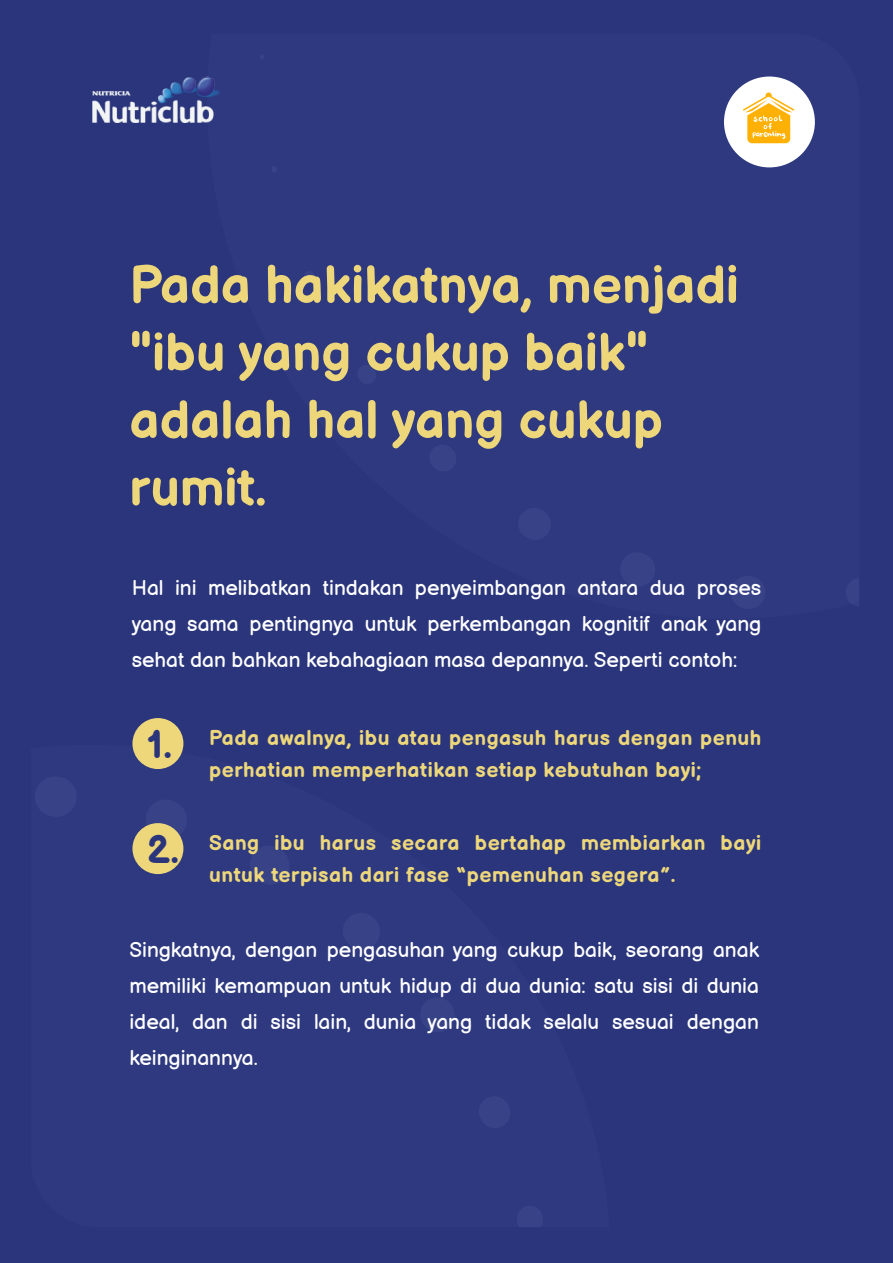
<style>
.page{position:relative;width:893px;height:1263px;background:#2a357c}
.page>*{position:absolute;margin:0;border:0;box-sizing:border-box;transform-origin:0 0}
.t1{font:700 52.5px/67.5px "Balsamiq Sans";color:#edd77a}
.t2{font:700 39.3px "Balsamiq Sans";color:#2a357c}
.t3{font:21px/36px "Balsamiq Sans";color:#fff;text-align:justify}
.t4{font:700 21px/31.5px "Balsamiq Sans";letter-spacing:.025em;color:#edd77a}
</style>
<div class="page">
<svg style="left:517px;top:1206px;width:26px;height:21px"></svg>
<svg style="left:479px;top:1096px;width:31px;height:32px"></svg>
<svg style="left:420px;top:998px;width:35px;height:34px"></svg>
<svg style="left:343px;top:913px;width:37px;height:36px"></svg>
<svg style="left:250px;top:846px;width:39px;height:38px"></svg>
<svg style="left:144px;top:800px;width:43px;height:42px"></svg>
<svg style="left:35px;top:777px;width:41px;height:40px"></svg>
<svg style="left:272px;top:166px;width:5px;height:6px"></svg>
<svg style="left:304px;top:271px;width:11px;height:11px"></svg>
<svg style="left:358px;top:365px;width:18px;height:19px"></svg>
<svg style="left:430px;top:445px;width:26px;height:26px"></svg>
<svg style="left:518px;top:508px;width:33px;height:32px"></svg>
<svg style="left:620px;top:553px;width:35px;height:33px"></svg>
<svg style="left:731px;top:576px;width:34px;height:33px"></svg>
<svg style="left:846px;top:578px;width:13px;height:26px"></svg>
<img style="left:92px;top:77px;width:128px;height:46px">
<div style="left:724px;top:77px;width:91px;height:90px;background:#fff;border-radius:50%"></div>
<svg style="left:743px;top:92px;width:51px;height:51px"></svg>
<div style="left:132px;top:718px;width:51px;height:51px;background:#edd77a;border-radius:50%"></div>
<div style="left:132px;top:823px;width:51px;height:51px;background:#edd77a;border-radius:50%"></div>
<h1 class="t1" style="left:129px;top:245px;width:611px">Pada hakikatnya, menjadi "ibu yang cukup baik" adalah hal yang cukup rumit.</h1>
<p class="t3" style="left:132px;top:569px;width:631px">Hal ini melibatkan tindakan penyeimbangan antara dua proses yang sama pentingnya untuk perkembangan kognitif anak yang sehat dan bahkan kebahagiaan masa depannya. Seperti contoh:</p>
<h2 class="t2" style="left:147px;top:710px;width:27px">1.</h2>
<h2 class="t2" style="left:147px;top:815px;width:34px">2.</h2>
<p class="t4" style="left:209px;top:720px;width:554px">Pada awalnya, ibu atau pengasuh harus dengan penuh perhatian memperhatikan setiap kebutuhan bayi;</p>
<p class="t4" style="left:209px;top:825px;width:554px">Sang ibu harus secara bertahap membiarkan bayi untuk terpisah dari fase “pemenuhan segera”.</p>
<p class="t3" style="left:129px;top:930px;width:631px">Singkatnya, dengan pengasuhan yang cukup baik, seorang anak memiliki kemampuan untuk hidup di dua dunia: satu sisi di dunia ideal, dan di sisi lain, dunia yang tidak selalu sesuai dengan keinginannya.</p>
</div>
